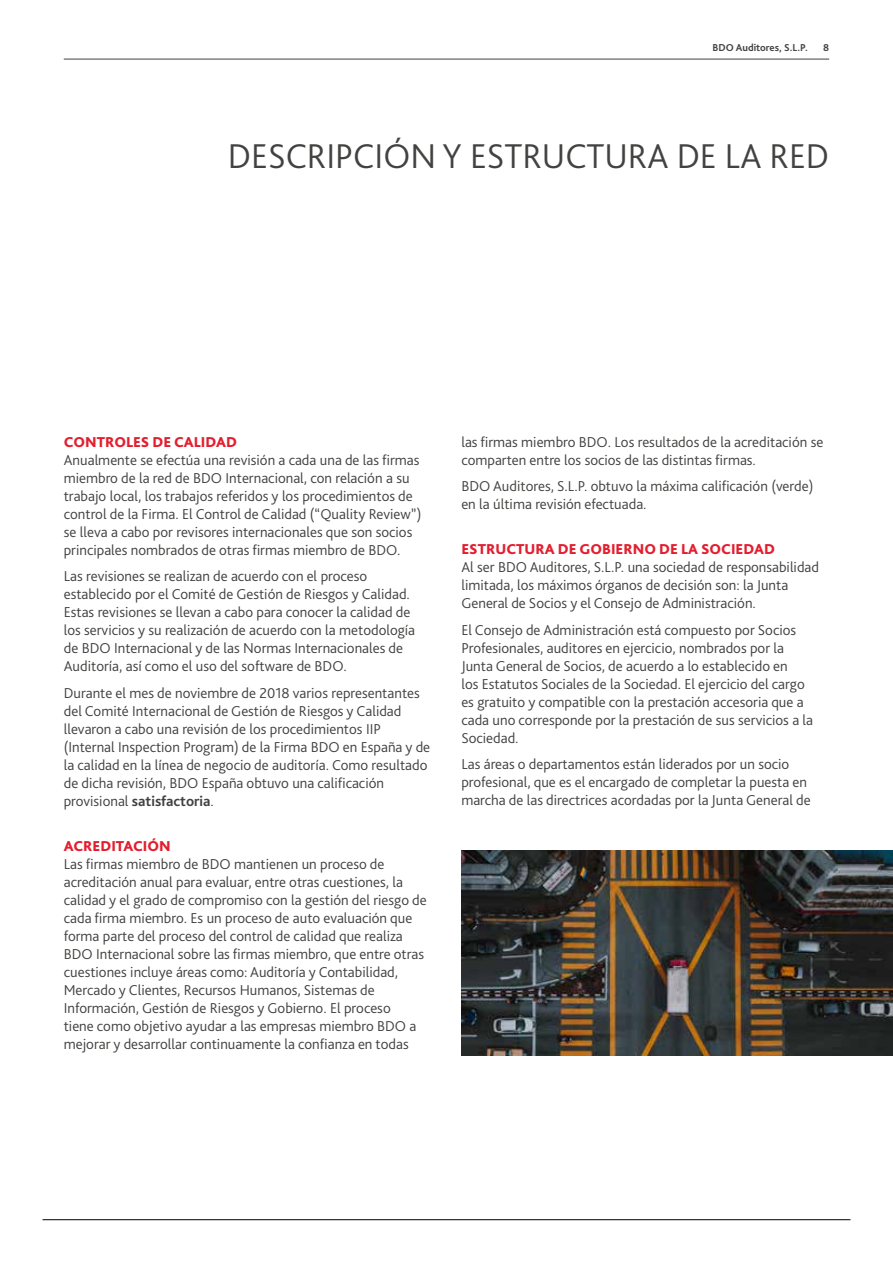
<style>
.page{position:relative;width:893px;height:1263px;background:#fff}
.page>*{position:absolute;margin:0;border:0;box-sizing:border-box;transform-origin:0 0}
.t1{font:300 36px "Bliss Pro";color:#424241}
.t2{font:300 15px/18px "Bliss Pro";color:#42403f}
.t3{font:800 15px "Bliss Pro";color:#e31e2f}
.t4{font:700 10.5px "Bliss Pro";color:#42403f}
.s1{font-weight:700}
</style>
<div class="page">
<hr style="left:43px;top:1219px;width:807px;height:1px;background:#000">
<hr style="left:64px;top:59px;width:765px;height:1px;background:#42403f">
<img style="left:461px;top:850px;width:432px;height:205px">
<p class="t4" style="left:713px;top:40px;width:97px">BDO Auditores, S.L.P.</p>
<p class="t4" style="left:823px;top:40px;width:8px">8</p>
<h1 class="t1" style="left:228px;top:134px;width:603px">DESCRIPCIÓN Y ESTRUCTURA DE LA RED</h1>
<p class="t3" style="left:64px;top:432px;width:175px">CONTROLES DE CALIDAD</p>
<p class="t2" style="left:64px;top:450px;width:359px">Anualmente se efectúa una revisión a cada una de las firmas miembro de la red de BDO Internacional, con relación a su trabajo local, los trabajos referidos y los procedimientos de control de la Firma. El Control de Calidad (“Quality Review”) se lleva a cabo por revisores internacionales que son socios principales nombrados de otras firmas miembro de BDO.</p>
<p class="t2" style="left:64px;top:567px;width:353px">Las revisiones se realizan de acuerdo con el proceso establecido por el Comité de Gestión de Riesgos y Calidad.<br>Estas revisiones se llevan a cabo para conocer la calidad de los servicios y su realización de acuerdo con la metodología de BDO Internacional y de las Normas Internacionales de Auditoría, así como el uso del software de BDO.</p>
<p class="t2" style="left:64px;top:683px;width:368px">Durante el mes de noviembre de 2018 varios representantes del Comité Internacional de Gestión de Riesgos y Calidad llevaron a cabo una revisión de los procedimientos IIP (Internal Inspection Program) de la Firma BDO en España y de la calidad en la línea de negocio de auditoría. Como resultado de dicha revisión, BDO España obtuvo una calificación provisional <span class="s1">satisfactoria</span>.</p>
<p class="t3" style="left:64px;top:836px;width:109px">ACREDITACIÓN</p>
<p class="t2" style="left:64px;top:854px;width:364px">Las firmas miembro de BDO mantienen un proceso de acreditación anual para evaluar, entre otras cuestiones, la calidad y el grado de compromiso con la gestión del riesgo de cada firma miembro. Es un proceso de auto evaluación que forma parte del proceso del control de calidad que realiza BDO Internacional sobre las firmas miembro, que entre otras cuestiones incluye áreas como: Auditoría y Contabilidad, Mercado y Clientes, Recursos Humanos, Sistemas de Información, Gestión de Riesgos y Gobierno. El proceso<br>tiene como objetivo ayudar a las empresas miembro BDO a mejorar y desarrollar continuamente la confianza en todas</p>
<p class="t2" style="left:461px;top:432px;width:363px">las firmas miembro BDO. Los resultados de la acreditación se comparten entre los socios de las distintas firmas.</p>
<p class="t2" style="left:461px;top:477px;width:354px">BDO Auditores, S.L.P. obtuvo la máxima calificación (verde) en la última revisión efectuada.</p>
<p class="t3" style="left:461px;top:540px;width:315px">ESTRUCTURA DE GOBIERNO DE LA SOCIEDAD</p>
<p class="t2" style="left:461px;top:558px;width:359px">Al ser BDO Auditores, S.L.P. una sociedad de responsabilidad limitada, los máximos órganos de decisión son: la Junta<br>General de Socios y el Consejo de Administración.</p>
<p class="t2" style="left:461px;top:620px;width:353px">El Consejo de Administración está compuesto por Socios Profesionales, auditores en ejercicio, nombrados por la Junta General de Socios, de acuerdo a lo establecido en<br>los Estatutos Sociales de la Sociedad. El ejercicio del cargo es gratuito y compatible con la prestación accesoria que a cada uno corresponde por la prestación de sus servicios a la Sociedad.</p>
<p class="t2" style="left:461px;top:755px;width:351px">Las áreas o departamentos están liderados por un socio profesional, que es el encargado de completar la puesta en marcha de las directrices acordadas por la Junta General de</p>
</div>
